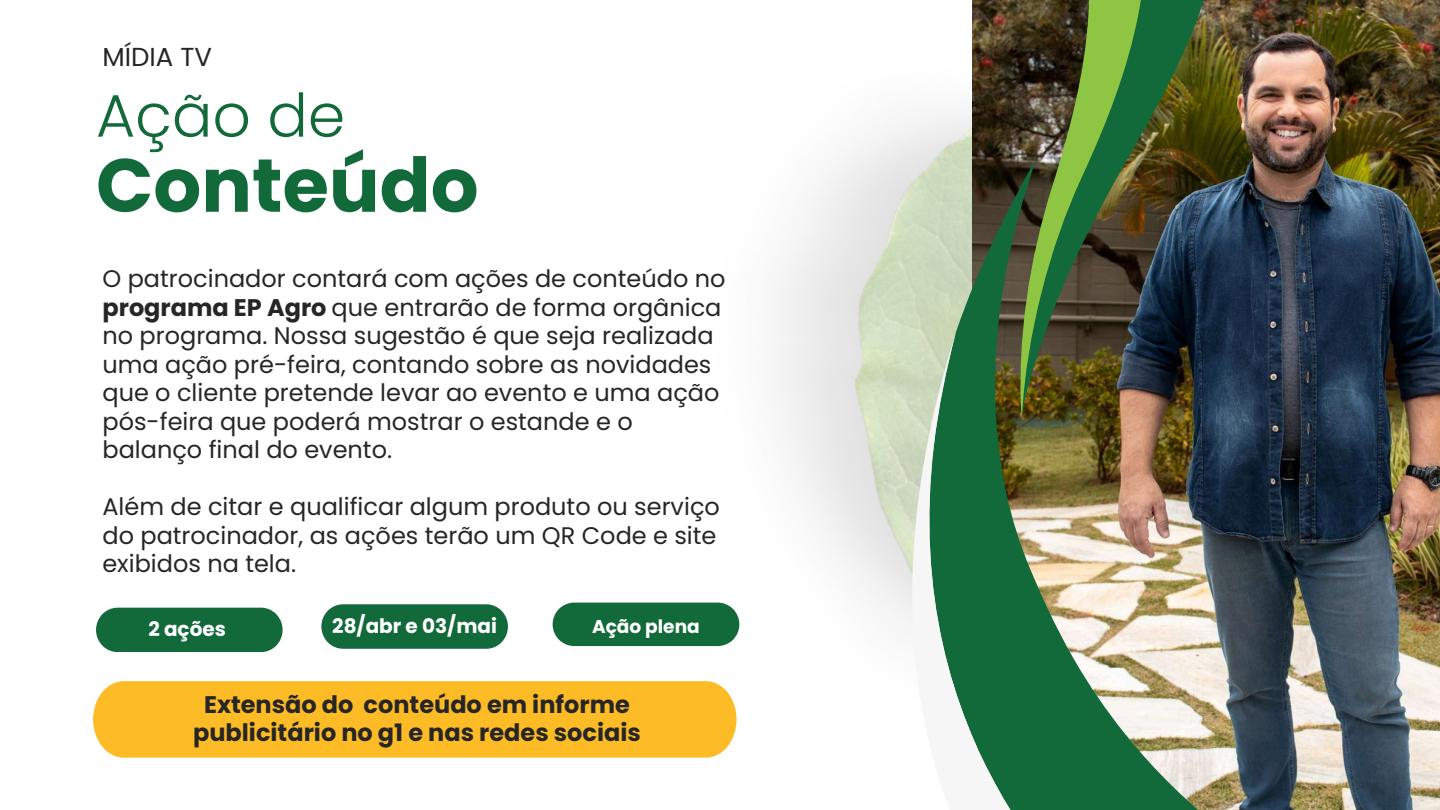
<style>
.page{position:relative;width:1440px;height:810px;background:#fff}
.page>*{position:absolute;margin:0;border:0;box-sizing:border-box;transform-origin:0 0}
.t1{font:700 75.3px "Poppins";color:#126a3a}
.t2{font:300 60px "Poppins";color:#126a3a}
.t3{font:26px "Poppins";color:#262626}
.t4{font:24px/28.5px "Poppins";color:#262626}
.t5{font:700 24px/28.5px "Poppins";color:#262626;text-align:center}
.t6{font:700 20px "Poppins";color:#fff}
.t7{font:700 18.5px "Poppins";color:#fff}
.s1{font-weight:700}
</style>
<div class="page">
<img style="left:972px;top:0;width:468px;height:810px">
<img style="left:864px;top:141px;width:506px;height:669px">
<svg style="left:826px;top:325px;width:299px;height:485px"></svg>
<img style="left:984px;top:0;width:284px;height:413px">
<div style="left:96px;top:608px;width:187px;height:44px;background:#126a3a"></div>
<svg style="left:321px;top:604px;width:187px;height:45px;background:#217346"></svg>
<div style="left:553px;top:603px;width:186px;height:43px;background:#126a3a"></div>
<div style="left:93px;top:681px;width:644px;height:77px;background:#fdbb26"></div>
<p class="t3" style="left:102px;top:39px;width:111px">MÍDIA TV</p>
<h2 class="t2" style="left:96px;top:74px;width:251px">Ação de</h2>
<h1 class="t1" style="left:96px;top:133px;width:384px">Conteúdo</h1>
<p class="t4" style="left:102px;top:265px;width:625px">O patrocinador contará com ações de conteúdo no <span class="s1">programa EP Agro</span> que entrarão de forma orgânica no programa. Nossa sugestão é que seja realizada uma ação pré-feira, contando sobre as novidades que o cliente pretende levar ao evento e uma ação pós-feira que poderá mostrar o estande e o balanço final do evento.</p>
<p class="t4" style="left:102px;top:493px;width:619px">Além de citar e qualificar algum produto ou serviço do patrocinador, as ações terão um QR Code e site exibidos na tela.</p>
<p class="t6" style="left:148px;top:615px;width:79px">2 ações</p>
<p class="t6" style="left:332px;top:612px;width:166px">28/abr e 03/mai</p>
<p class="t7" style="left:592px;top:613px;width:109px">Ação plena</p>
<p class="t5" style="left:193px;top:690px;width:449px">Extensão do conteúdo em informe publicitário no g1 e nas redes sociais</p>
</div>
